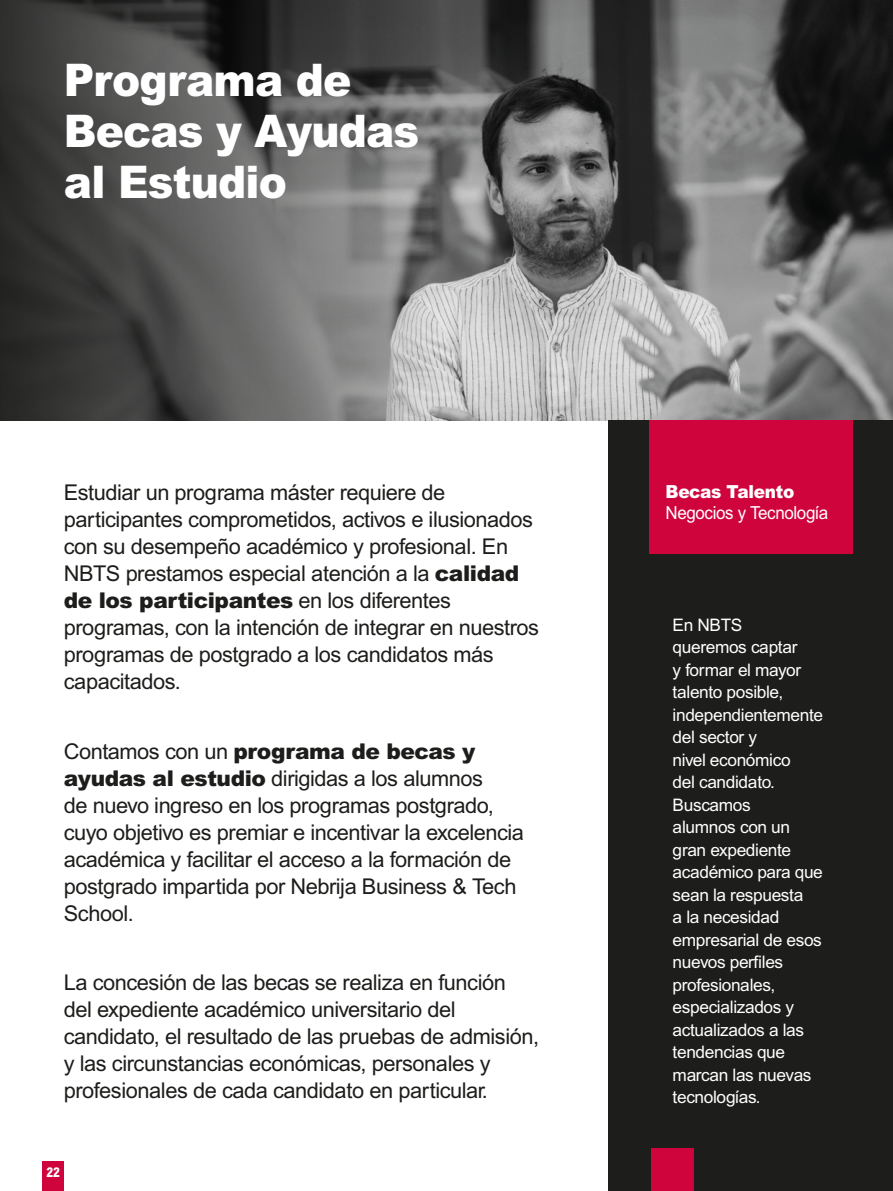
<style>
.page{position:relative;width:893px;height:1191px;background:#fff}
.page>*{position:absolute;margin:0;border:0;box-sizing:border-box;transform-origin:0 0}
.t1{font:900 45px/51px "Arial MT Pro";letter-spacing:-.02em;color:#fff;scale:.94 1}
.t2{font:21.75px/27px "Arial MT Pro";letter-spacing:-.02em;color:#1d1d1b}
.t3{font:18px/21px "Arial MT Pro";letter-spacing:-.02em;color:#fff;scale:.94 1}
.t4{font:17.25px/22.5px "Arial MT Pro";letter-spacing:-.02em;color:#fff}
.t5{font:800 condensed 13.5px "Arial MT Pro";color:#fff}
.s1{font-weight:900}
</style>
<div class="page">
<img style="left:442px;top:0;width:451px;height:421px">
<svg style="left:0;top:0;width:442px;height:421px;background:#585857"></svg>
<div style="left:609px;top:421px;width:284px;height:770px;background:#1d1d1b"></div>
<div style="left:649px;top:421px;width:204px;height:133px;background:#d0043d"></div>
<div style="left:651px;top:1148px;width:43px;height:43px;background:#d0043d"></div>
<div style="left:43px;top:1161px;width:21px;height:30px;background:#d0043d"></div>
<p class="t1" style="left:64px;top:55px;width:380px">Programa de<br>Becas y Ayudas al Estudio</p>
<p class="t2" style="left:64px;top:480px;width:477px">Estudiar un programa máster requiere de participantes comprometidos, activos e ilusionados con su desempeño académico y profesional . En NBTS prestamos especial atención a la <span class="s1">calidad de los participantes</span> en los diferentes programas, con la intención de integrar en nuestros programas de postgrado a los candidatos más capacitados .</p>
<p class="t2" style="left:64px;top:738px;width:462px">Contamos con un <span class="s1">programa de becas y ayudas al estudio</span> dirigidas a los alumnos<br>de nuevo ingreso en los programas postgrado, cuyo objetivo es premiar e incentivar la excelencia académica y facilitar el acceso a la formación de postgrado impartida por Nebrija Business &amp; Tech School .</p>
<p class="t2" style="left:64px;top:970px;width:477px">La concesión de las becas se realiza en función del expediente académico universitario del candidato, el resultado de las pruebas de admisión, y las circunstancias económicas, personales y profesionales de cada candidato en particular.</p>
<p class="t5" style="left:46px;top:1164px;width:15px">22</p>
<p class="t3" style="left:665px;top:481px;width:174px"><span class="s1">Becas Talento<br></span>Negocios y Tecnología</p>
<p class="t4" style="left:673px;top:614px;width:152px">En NBTS<br>queremos captar<br>y formar el mayor talento posible, independientemente del sector y<br>nivel económico<br>del candidato .<br>Buscamos<br>alumnos con un gran expediente académico para que sean la respuesta<br>a la necesidad empresarial de esos nuevos perfiles profesionales, especializados y actualizados a las tendencias que marcan las nuevas tecnologías .</p>
</div>
